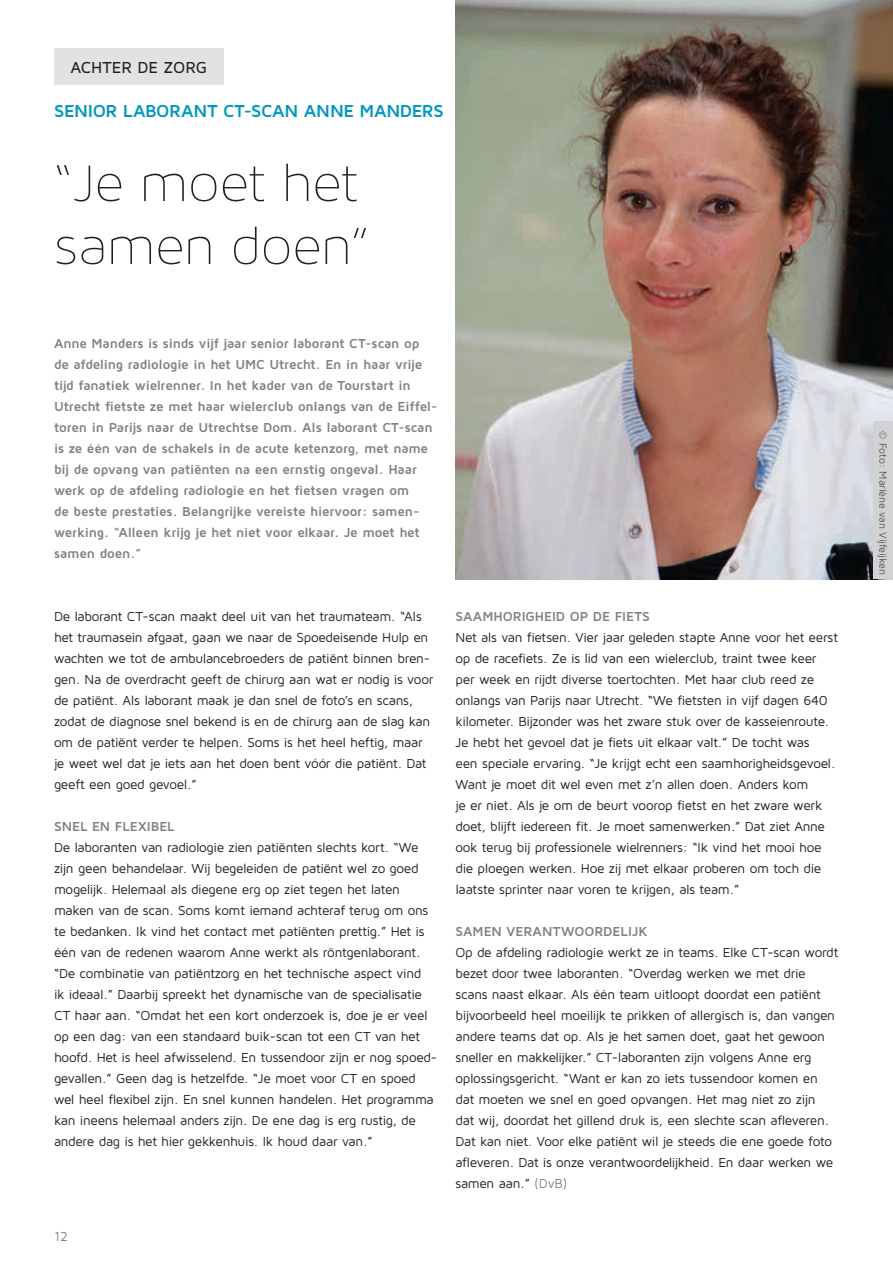
<style>
.page{position:relative;width:893px;height:1263px;background:#fff}
.page>*{position:absolute;margin:0;border:0;box-sizing:border-box;transform-origin:0 0}
.t1{font:57px/63px "Maven Pro Light 200";color:#231f20}
.t2{font:700 18px "Maven Pro";letter-spacing:-.02em;color:#0098bd}
.t3{font:500 16.5px "Maven Pro";letter-spacing:-.01em;color:#231f20}
.t4{font:13.5px/21px "Maven Pro";letter-spacing:-.025em;color:#231f20}
.t5{font:700 13.5px/21px "Maven Pro";letter-spacing:-.015em;color:#808285}
.t6{font:13.5px "Maven Pro";color:#808285}
.t7{font:10.5px "Maven Pro";letter-spacing:-.015em;color:#57585a}
.s1{color:#808285}
</style>
<div class="page">
<div style="left:54px;top:49px;width:169px;height:36px;background:#e1e2e4"></div>
<img style="left:455px;top:0;width:438px;height:579px">
<div style="left:873px;top:422px;width:20px;height:157px;background:#d1d2d4"></div>
<p class="t3" style="left:70px;top:57px;width:138px">ACHTER DE ZORG</p>
<h2 class="t2" style="left:54px;top:99px;width:391px">SENIOR LABORANT CT-SCAN ANNE MANDERS</h2>
<h1 class="t1" style="left:54px;top:151px;width:317px">“Je moet het samen doen”</h1>
<p class="t5" style="left:54px;top:332px;width:385px">Anne Manders is sinds vijf jaar senior laborant CT-scan op de afdeling radiologie in het UMC Utrecht. En in haar vrije tijd fanatiek wielrenner. In het kader van de Tourstart in Utrecht fietste ze met haar wielerclub onlangs van de Eiffel&shy;toren in Parijs naar de Utrechtse Dom. Als laborant CT-scan is ze één van de schakels in de acute ketenzorg, met name bij de opvang van patiënten na een ernstig ongeval. Haar werk op de afdeling radiologie en het fietsen vragen om<br>de beste prestaties. Belangrijke vereiste hiervoor: samen&shy;werking. “Alleen krijg je het niet voor elkaar. Je moet het samen doen.”</p>
<p class="t4" style="left:54px;top:605px;width:381px">De laborant CT-scan maakt deel uit van het traumateam. “Als het traumasein afgaat, gaan we naar de Spoedeisende Hulp en wachten we tot de ambulancebroeders de patiënt binnen bren&shy;gen. Na de overdracht geeft de chirurg aan wat er nodig is voor de patiënt. Als laborant maak je dan snel de foto’s en scans, zodat de diagnose snel bekend is en de chirurg aan de slag kan om de patiënt verder te helpen. Soms is het heel heftig, maar je weet wel dat je iets aan het doen bent vóór die patiënt. Dat geeft een goed gevoel.”</p>
<p class="t5" style="left:54px;top:815px;width:122px">SNEL EN FLEXIBEL</p>
<p class="t4" style="left:54px;top:836px;width:385px">De laboranten van radiologie zien patiënten slechts kort. “We zijn geen behandelaar. Wij begeleiden de patiënt wel zo goed mogelijk. Helemaal als diegene erg op ziet tegen het laten maken van de scan. Soms komt iemand achteraf terug om ons te bedanken. Ik vind het contact met patiënten prettig.” Het is één van de redenen waarom Anne werkt als röntgenlaborant. “De combinatie van patiëntzorg en het technische aspect vind<br>ik ideaal.” Daarbij spreekt het dynamische van de specialisatie CT haar aan. “Omdat het een kort onderzoek is, doe je er veel op een dag: van een standaard buik-scan tot een CT van het hoofd. Het is heel afwisselend. En tussendoor zijn er nog spoed&shy;gevallen.” Geen dag is hetzelfde. “Je moet voor CT en spoed wel heel flexibel zijn. En snel kunnen handelen. Het programma kan ineens helemaal anders zijn. De ene dag is erg rustig, de andere dag is het hier gekkenhuis. Ik houd daar van.”</p>
<p class="t6" style="left:54px;top:1228px;width:15px">12</p>
<p class="t5" style="left:455px;top:605px;width:196px">SAAMHORIGHEID OP DE FIETS</p>
<p class="t4" style="left:455px;top:627px;width:384px">Net als van fietsen. Vier jaar geleden stapte Anne voor het eerst op de racefiets. Ze is lid van een wielerclub, traint twee keer per week en rijdt diverse toertochten. Met haar club reed ze onlangs van Parijs naar Utrecht. “We fietsten in vijf dagen 640 kilometer. Bijzonder was het zware stuk over de kasseienroute.<br>Je hebt het gevoel dat je fiets uit elkaar valt.” De tocht was<br>een speciale ervaring. “Je krijgt echt een saamhorigheidsgevoel.<br>Want je moet dit wel even met z’n allen doen. Anders kom<br>je er niet. Als je om de beurt voorop fietst en het zware werk doet, blijft iedereen fit. Je moet samenwerken.” Dat ziet Anne ook terug bij professionele wielrenners: “Ik vind het mooi hoe die ploegen werken. Hoe zij met elkaar proberen om toch die laatste sprinter naar voren te krijgen, als team.”</p>
<p class="t5" style="left:455px;top:921px;width:194px">SAMEN VERANTWOORDELIJK</p>
<p class="t4" style="left:455px;top:942px;width:384px">Op de afdeling radiologie werkt ze in teams. Elke CT-scan wordt bezet door twee laboranten. “Overdag werken we met drie scans naast elkaar. Als één team uitloopt doordat een patiënt bijvoorbeeld heel moeilijk te prikken of allergisch is, dan vangen andere teams dat op. Als je het samen doet, gaat het gewoon sneller en makkelijker.” CT- laboranten zijn volgens Anne erg oplossingsgericht. “Want er kan zo iets tussendoor komen en dat moeten we snel en goed opvangen. Het mag niet zo zijn<br>dat wij, doordat het gillend druk is, een slechte scan afleveren.<br>Dat kan niet. Voor elke patiënt wil je steeds die ene goede foto afleveren. Dat is onze verantwoordelijkheid. En daar werken we samen aan.” <span class="s1">(DvB)</span></p>
<p class="t7" style="left:889px;top:431px;width:145px;rotate:90deg">© Foto: Marlène van Vijfeijken</p>
</div>
